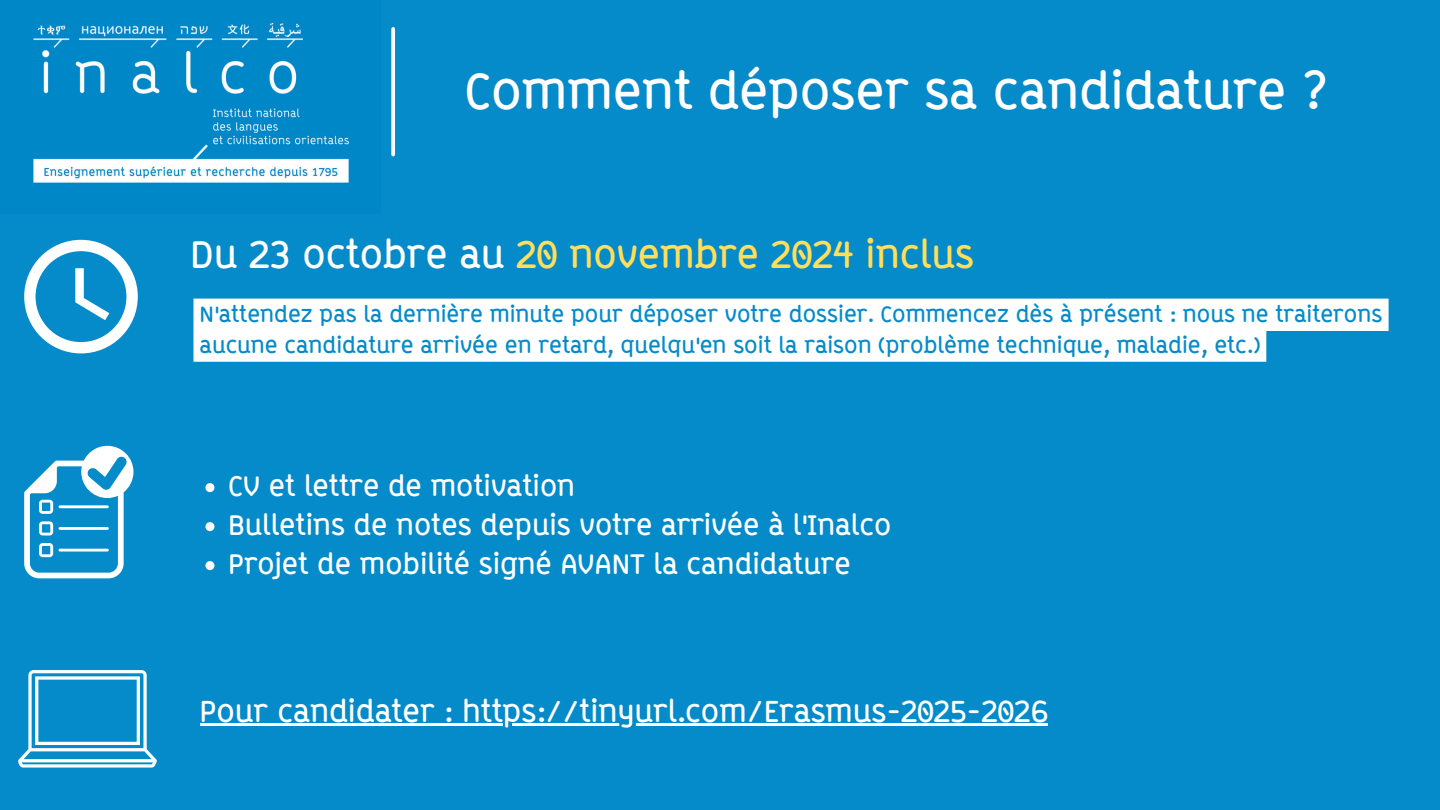
<style>
.page{position:relative;width:1440px;height:810px;background:#058bc9}
.page>*{position:absolute;margin:0;border:0;box-sizing:border-box;transform-origin:0 0}
.t1{font:700 50px "ABB Line";color:#fff}
.t2{font:700 38px "ABB Line";color:#ffde59}
.t3{font:700 30px "ABB Line";color:#fff}
.t4{font:700 28px "ABB Line";color:#fff}
.t5{font:700 22px/30.8px "ABB Line";color:#058bc9}
.s1{color:#fff}
</style>
<div class="page">
<img style="left:33px;top:22px;width:316px;height:161px">
<svg style="left:391px;top:29px;width:4px;height:126px"></svg>
<svg style="left:24px;top:240px;width:113px;height:113px"></svg>
<svg style="left:24px;top:446px;width:109px;height:132px"></svg>
<svg style="left:18px;top:670px;width:139px;height:98px"></svg>
<div style="left:194px;top:299px;width:1195px;height:63px;background:#fff"></div>
<svg style="left:205px;top:483px;width:9px;height:9px"></svg>
<svg style="left:205px;top:522px;width:9px;height:9px"></svg>
<svg style="left:205px;top:561px;width:9px;height:9px"></svg>
<hr style="left:200px;top:723px;width:832px;height:3px;background:#fff">
<hr style="left:1032px;top:723px;width:16px;height:3px;background:#fff">
<h1 class="t1" style="left:465px;top:61px;width:863px">Comment déposer sa candidature ?</h1>
<p class="t2" style="left:190px;top:231px;width:785px"><span class="s1">Du 23 octobre au</span> 20 novembre 2024 inclus</p>
<h2 class="t5" style="left:200px;top:299px;width:1184px">N'attendez pas la dernière minute pour déposer votre dossier. Commencez dès à présent : nous ne traiterons aucune candidature arrivée en retard, quelqu'en soit la raison (problème technique, maladie, etc.)</h2>
<p class="t4" style="left:228px;top:469px;width:348px">CV et lettre de motivation</p>
<p class="t4" style="left:228px;top:508px;width:665px">Bulletins de notes depuis votre arrivée à l'Inalco</p>
<p class="t4" style="left:228px;top:547px;width:624px">Projet de mobilité signé AVANT la candidature</p>
<p class="t3" style="left:200px;top:693px;width:850px">Pour candidater : https://tinyurl.com/Erasmus-2025-2026</p>
</div>
